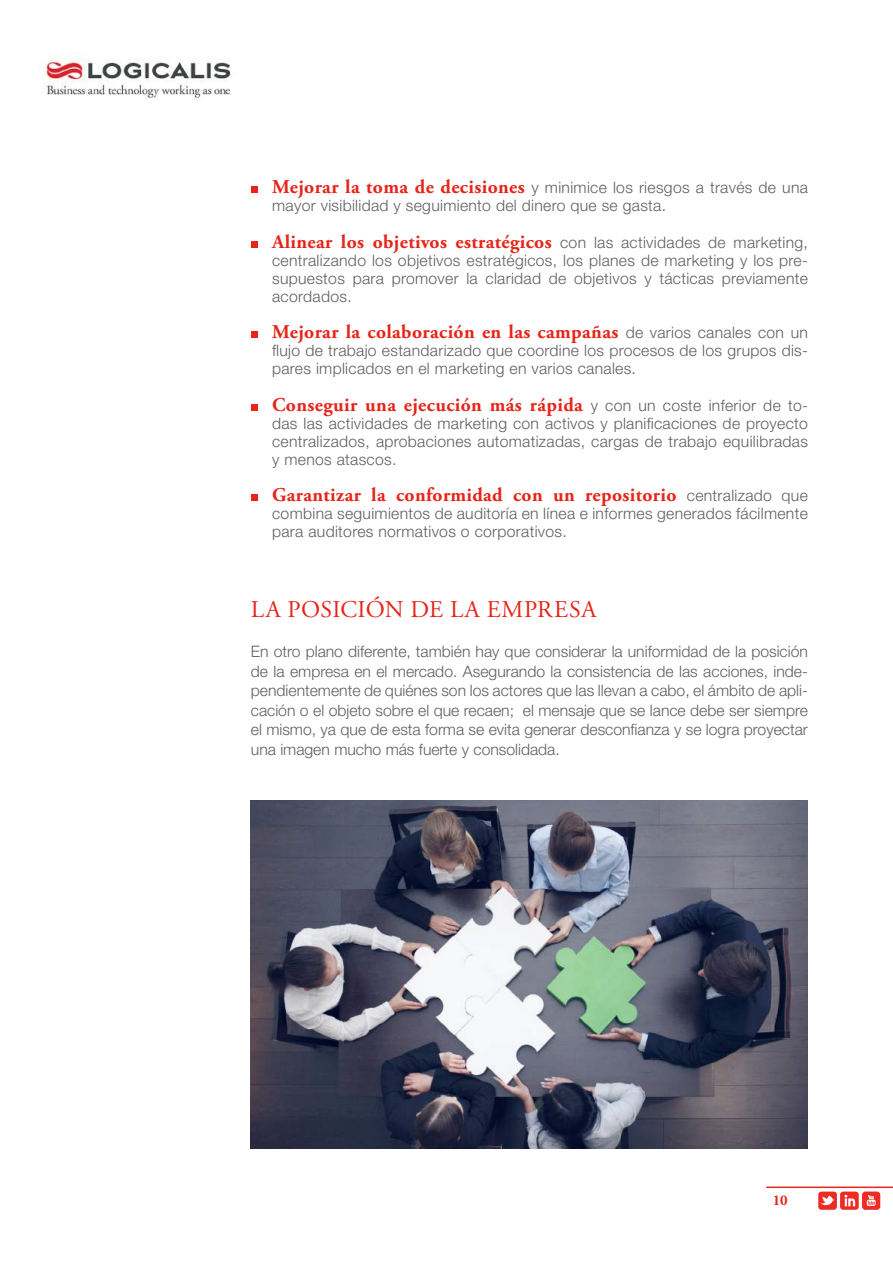
<style>
.page{position:relative;width:893px;height:1263px;background:#fff}
.page>*{position:absolute;margin:0;border:0;box-sizing:border-box;transform-origin:0 0}
.t1{font:24px "Adobe Garamond Pro";letter-spacing:.02em;color:#e72419}
.t2{font:700 19.5px "Adobe Garamond Pro";letter-spacing:.02em;color:#e72419}
.t3{font:300 15.75px/18px "Helvetica Neue LT Std";letter-spacing:.02em;color:#5f5f62}
.t4{font:700 15px "Minion Pro";color:#e72419}
.s1{font-family:"Adobe Garamond Pro";font-weight:700;font-size:19.5px;color:#e72419}
.s2{font-family:"Helvetica Neue LT Std";font-weight:300;font-size:15.75px;color:#5f5f62}
</style>
<div class="page">
<img style="left:43px;top:52px;width:188px;height:48px">
<hr style="left:766px;top:1186px;width:127px;height:2px;background:#e72419">
<svg style="left:818px;top:1192px;width:41px;height:18px"></svg>
<div style="left:862px;top:1191px;width:18px;height:19px;background:#ee2a23;border-radius:3px"></div>
<svg style="left:867px;top:1195px;width:9px;height:11px"></svg>
<svg style="left:251px;top:187px;width:6px;height:6px"></svg>
<div style="left:251px;top:241px;width:6px;height:7px;background:#e72419"></div>
<svg style="left:251px;top:332px;width:6px;height:6px"></svg>
<div style="left:251px;top:404px;width:6px;height:7px;background:#e72419"></div>
<svg style="left:251px;top:495px;width:6px;height:6px"></svg>
<img style="left:251px;top:801px;width:557px;height:347px">
<p class="t3" style="left:272px;top:178px;width:537px"><span class="s1">Mejorar la toma de decisiones</span> y minimice los riesgos a través de una mayor visibilidad y seguimiento del dinero que se gasta.</p>
<p class="t2" style="left:272px;top:230px;width:537px">Alinear los objetivos estratégicos <span class="s2">con las actividades de marketing,</span></p>
<p class="t3" style="left:272px;top:251px;width:537px;text-align:justify">centralizando los objetivos estratégicos, los planes de marketing y los pre&shy;supuestos para promover la claridad de objetivos y tácticas previamente acordados.</p>
<p class="t2" style="left:272px;top:321px;width:537px">Mejorar la colaboración en las campañas <span class="s2">de varios canales con un</span></p>
<p class="t3" style="left:272px;top:341px;width:537px">flujo de trabajo estandarizado que coordine los procesos de los grupos dis&shy;pares implicados en el marketing en varios canales.</p>
<p class="t2" style="left:272px;top:393px;width:537px">Conseguir una ejecución más rápida <span class="s2">y con un coste inferior de to-</span></p>
<p class="t3" style="left:272px;top:414px;width:537px;text-align:justify">das las actividades de marketing con activos y planificaciones de proyecto centralizados, aprobaciones automatizadas, cargas de trabajo equilibradas y menos atascos.</p>
<p class="t2" style="left:272px;top:484px;width:537px">Garantizar la conformidad con un repositorio <span class="s2">centralizado que</span></p>
<p class="t3" style="left:272px;top:504px;width:537px">combina seguimientos de auditoría en línea e informes generados fácilmente para auditores normativos o corporativos.</p>
<h1 class="t1" style="left:251px;top:594px;width:347px">LA POSICIÓN DE LA EMPRESA</h1>
<p class="t3" style="left:251px;top:642px;width:559px;line-height:19.5px;text-align:justify">En otro plano diferente, también hay que considerar la uniformidad de la posición de la empresa en el mercado. Asegurando la consistencia de las acciones, inde&shy;pendientemente de quiénes son los actores que las llevan a cabo, el ámbito de apli&shy;cación o el objeto sobre el que recaen; el mensaje que se lance debe ser siempre el mismo, ya que de esta forma se evita generar desconfianza y se logra proyectar una imagen mucho más fuerte y consolidada.</p>
<p class="t4" style="left:773px;top:1189px;width:16px">10</p>
</div>
